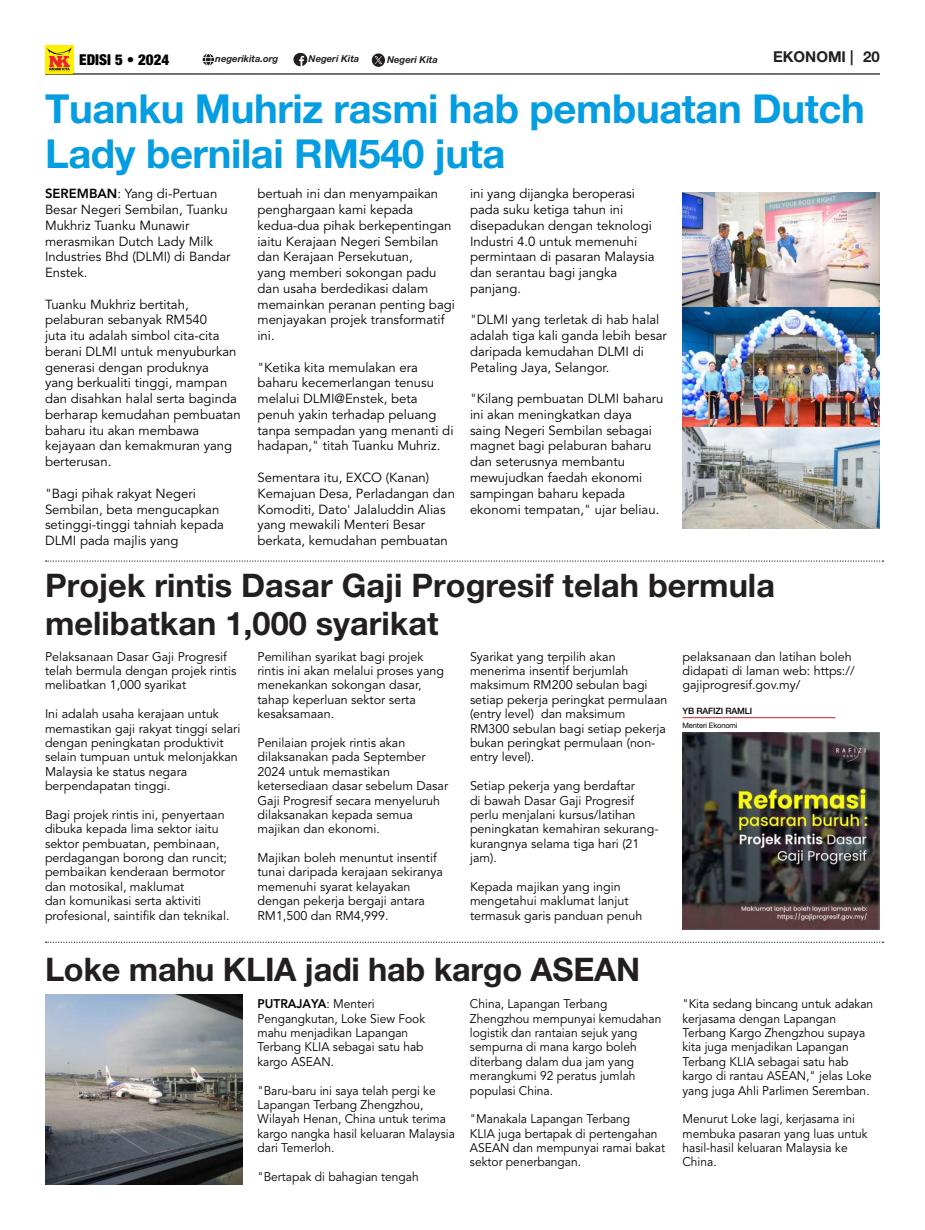
<style>
.page{position:relative;width:925px;height:1230px;background:#fff}
.page>*{position:absolute;margin:0;border:0;box-sizing:border-box;transform-origin:0 0}
.t1{font:700 40px/45px "Helvetica Neue LT Pro";letter-spacing:-.01em;color:#049de1}
.t2{font:700 32.5px/37.5px "Helvetica Neue LT Pro";color:#231f20}
.t3{font:900 condensed 15px "Helvetica Neue LT Pro";color:#000}
.t4{font:700 15px "Helvetica Neue LT Pro";color:#231f20}
.t5{font:13.12px/15.8px "Avenir";color:#000}
.t6{font:12.5px/14.4px "Avenir";color:#000}
.t7{font:12.5px/14.4px "Avenir";color:#000;scale:.96 1}
.t8{font:italic 700 9.5px "Helvetica Neue LT Pro";color:#231f20}
.t9{font:500 8.75px "Helvetica Neue LT Pro";letter-spacing:-.015em;color:#000}
.t10{font:7.5px "Helvetica Neue LT Pro";letter-spacing:-.015em;color:#000}
.s1{font-weight:800}
</style>
<div class="page">
<hr style="left:45px;top:73px;width:835px;height:2px;background:#231f20">
<svg style="left:293px;top:53px;width:14px;height:13px"></svg>
<svg style="left:372px;top:53px;width:13px;height:14px"></svg>
<svg style="left:203px;top:54px;width:11px;height:11px"></svg>
<img style="left:45px;top:45px;width:28px;height:29px">
<svg style="left:46px;top:941px;width:837px;height:2px"></svg>
<svg style="left:46px;top:560px;width:837px;height:2px"></svg>
<img style="left:682px;top:192px;width:198px;height:336px">
<img style="left:45px;top:994px;width:197px;height:191px">
<hr style="left:682px;top:717px;width:153px;height:1px;background:#d1232a">
<img style="left:682px;top:732px;width:198px;height:197px">
<p class="t3" style="left:79px;top:50px;width:92px">EDISI 5 • 2024</p>
<p class="t8" style="left:215px;top:53px;width:64px">negerikita.org</p>
<p class="t8" style="left:309px;top:53px;width:52px">Negeri Kita</p>
<p class="t8" style="left:387px;top:54px;width:52px">Negeri Kita</p>
<p class="t4" style="left:773px;top:48px;width:108px">EKONOMI | 20</p>
<h1 class="t1" style="left:45px;top:85px;width:821px">Tuanku Muhriz rasmi hab pembuatan Dutch<br>Lady bernilai RM540 juta</h1>
<p class="t5" style="left:45px;top:186px;width:187px"><span class="s1">SEREMBAN</span>: Yang di-Pertuan<br>Besar Negeri Sembilan, Tuanku<br>Mukhriz Tuanku Munawir merasmikan Dutch Lady Milk<br>Industries Bhd (DLMI) di Bandar<br>Enstek.</p>
<p class="t5" style="left:45px;top:297px;width:197px">Tuanku Mukhriz bertitah, pelaburan sebanyak RM540<br>juta itu adalah simbol cita-cita berani DLMI untuk menyuburkan generasi dengan produknya<br>yang berkualiti tinggi, mampan dan disahkan halal serta baginda berharap kemudahan pembuatan baharu itu akan membawa kejayaan dan kemakmuran yang berterusan.</p>
<p class="t5" style="left:45px;top:486px;width:180px">"Bagi pihak rakyat Negeri<br>Sembilan, beta mengucapkan setinggi-tinggi tahniah kepada<br>DLMI pada majlis yang</p>
<p class="t5" style="left:257px;top:186px;width:199px">bertuah ini dan menyampaikan penghargaan kami kepada kedua-dua pihak berkepentingan iaitu Kerajaan Negeri Sembilan dan Kerajaan Persekutuan,<br>yang memberi sokongan padu dan usaha berdedikasi dalam memainkan peranan penting bagi menjayakan projek transformatif ini.</p>
<p class="t5" style="left:257px;top:360px;width:197px">"Ketika kita memulakan era baharu kecemerlangan tenusu melalui DLMI@Enstek, beta penuh yakin terhadap peluang tanpa sempadan yang menanti di hadapan," titah Tuanku Muhriz.</p>
<p class="t5" style="left:257px;top:470px;width:199px">Sementara itu, EXCO (Kanan)<br>Kemajuan Desa, Perladangan dan<br>Komoditi, Dato' Jalaluddin Alias yang mewakili Menteri Besar berkata, kemudahan pembuatan</p>
<p class="t5" style="left:470px;top:186px;width:186px">ini yang dijangka beroperasi pada suku ketiga tahun ini disepadukan dengan teknologi<br>Industri 4.0 untuk memenuhi permintaan di pasaran Malaysia dan serantau bagi jangka panjang.</p>
<p class="t5" style="left:470px;top:312px;width:198px">"DLMI yang terletak di hab halal adalah tiga kali ganda lebih besar daripada kemudahan DLMI di<br>Petaling Jaya, Selangor.</p>
<p class="t5" style="left:470px;top:391px;width:195px">"Kilang pembuatan DLMI baharu ini akan meningkatkan daya saing Negeri Sembilan sebagai magnet bagi pelaburan baharu dan seterusnya membantu mewujudkan faedah ekonomi sampingan baharu kepada ekonomi tempatan," ujar beliau.</p>
<h2 class="t2" style="left:45px;top:566px;width:731px">Projek rintis Dasar Gaji Progresif telah bermula melibatkan 1,000 syarikat</h2>
<p class="t6" style="left:45px;top:649px;width:193px">Pelaksanaan Dasar Gaji Progresif telah bermula dengan projek rintis melibatkan 1,000 syarikat</p>
<p class="t6" style="left:45px;top:707px;width:197px">Ini adalah usaha kerajaan untuk memastikan gaji rakyat tinggi selari dengan peningkatan produktivit selain tumpuan untuk melonjakkan<br>Malaysia ke status negara berpendapatan tinggi.</p>
<p class="t6" style="left:45px;top:808px;width:186px">Bagi projek rintis ini, penyertaan dibuka kepada lima sektor iaitu sektor pembuatan, pembinaan, perdagangan borong dan runcit; pembaikan kenderaan bermotor dan motosikal, maklumat<br>dan komunikasi serta aktiviti profesional, saintifik dan teknikal.</p>
<p class="t6" style="left:257px;top:649px;width:188px">Pemilihan syarikat bagi projek rintis ini akan melalui proses yang menekankan sokongan dasar, tahap keperluan sektor serta kesaksamaan.</p>
<p class="t6" style="left:257px;top:736px;width:192px">Penilaian projek rintis akan dilaksanakan pada September<br>2024 untuk memastikan ketersediaan dasar sebelum Dasar<br>Gaji Progresif secara menyeluruh dilaksanakan kepada semua majikan dan ekonomi.</p>
<p class="t6" style="left:257px;top:851px;width:187px">Majikan boleh menuntut insentif tunai daripada kerajaan sekiranya memenuhi syarat kelayakan dengan pekerja bergaji antara<br>RM1,500 dan RM4,999.</p>
<p class="t6" style="left:470px;top:649px;width:199px">Syarikat yang terpilih akan menerima insentif berjumlah maksimum RM200 sebulan bagi setiap pekerja peringkat permulaan (entry level) dan maksimum<br>RM300 sebulan bagi setiap pekerja bukan peringkat permulaan (non&shy;entry level).</p>
<p class="t6" style="left:470px;top:779px;width:190px">Setiap pekerja yang berdaftar<br>di bawah Dasar Gaji Progresif perlu menjalani kursus/latihan peningkatan kemahiran sekurang&shy;kurangnya selama tiga hari (21 jam).</p>
<p class="t6" style="left:470px;top:879px;width:174px">Kepada majikan yang ingin mengetahui maklumat lanjut termasuk garis panduan penuh</p>
<h2 class="t2" style="left:45px;top:950px;width:596px">Loke mahu KLIA jadi hab kargo ASEAN</h2>
<p class="t7" style="left:257px;top:997px;width:176px"><span class="s1">PUTRAJAYA</span>: Menteri<br>Pengangkutan, Loke Siew Fook mahu menjadikan Lapangan<br>Terbang KLIA sebagai satu hab kargo ASEAN.</p>
<p class="t7" style="left:257px;top:1083px;width:207px">"Baru-baru ini saya telah pergi ke<br>Lapangan Terbang Zhengzhou,<br>Wilayah Henan, China untuk terima kargo nangka hasil keluaran Malaysia dari Temerloh.</p>
<p class="t7" style="left:257px;top:1169px;width:170px">"Bertapak di bahagian tengah</p>
<p class="t7" style="left:470px;top:997px;width:201px">China, Lapangan Terbang<br>Zhengzhou mempunyai kemudahan logistik dan rantaian sejuk yang sempurna di mana kargo boleh diterbang dalam dua jam yang merangkumi 92 peratus jumlah populasi China.</p>
<p class="t7" style="left:470px;top:1112px;width:205px">"Manakala Lapangan Terbang<br>KLIA juga bertapak di pertengahan<br>ASEAN dan mempunyai ramai bakat sektor penerbangan.</p>
<p class="t6" style="left:682px;top:649px;width:174px">pelaksanaan dan latihan boleh didapati di laman web: https:// gajiprogresif.gov.my/</p>
<p class="t9" style="left:682px;top:706px;width:71px">YB RAFIZI RAMLI</p>
<p class="t10" style="left:682px;top:720px;width:57px">Menteri Ekonomi</p>
<p class="t7" style="left:682px;top:997px;width:200px">"Kita sedang bincang untuk adakan kerjasama dengan Lapangan<br>Terbang Kargo Zhengzhou supaya kita juga menjadikan Lapangan<br>Terbang KLIA sebagai satu hab kargo di rantau ASEAN," jelas Loke yang juga Ahli Parlimen Seremban.</p>
<p class="t7" style="left:682px;top:1112px;width:194px">Menurut Loke lagi, kerjasama ini membuka pasaran yang luas untuk hasil-hasil keluaran Malaysia ke<br>China.</p>
</div>
